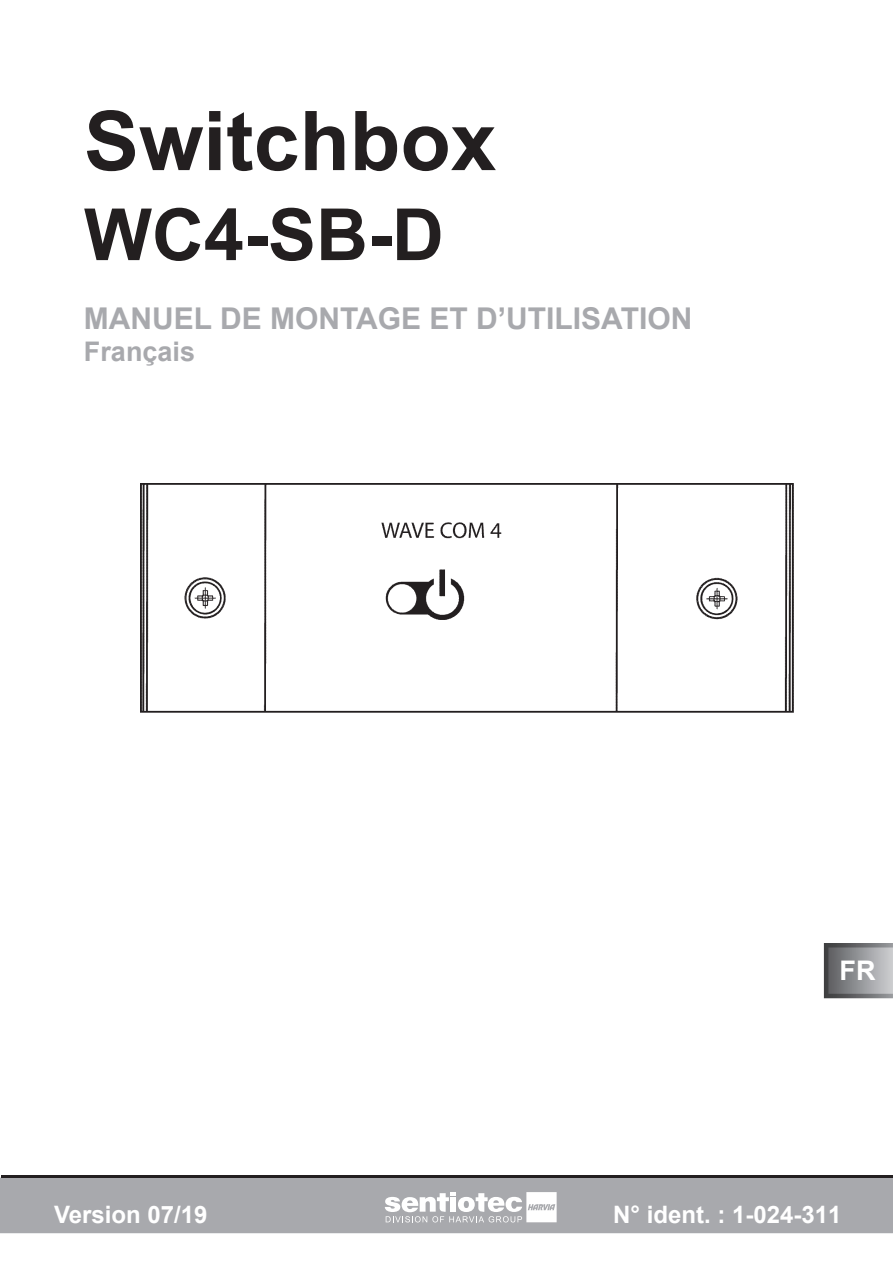
<style>
.page{position:relative;width:893px;height:1263px;background:#fff}
.page>*{position:absolute;margin:0;border:0;box-sizing:border-box;transform-origin:0 0}
.t1{font:700 82.5px "Arial";color:#231f20}
.t2{font:700 72px "Arial";color:#231f20}
.t3{font:700 30px "Arial";color:#a8a9ad}
.t4{font:700 27px "Arial";color:#a8a9ad}
.t5{font:700 27px "Arial";color:#fff}
.t6{font:700 24px "Arial";color:#fff}
</style>
<div class="page">
<img style="left:140px;top:483px;width:653px;height:230px">
<div style="left:0;top:1177px;width:893px;height:56px;background:#a8a9ad"></div>
<hr style="left:2px;top:1175px;width:891px;height:2px;background:#231f20">
<hr style="left:2px;top:1177px;width:891px;height:1px;background:#231f20">
<svg style="left:824px;top:943px;width:69px;height:55px;background:#898b8d"></svg>
<svg style="left:385px;top:1192px;width:172px;height:30px"></svg>
<h1 class="t1" style="left:84px;top:83px;width:414px">Switchbox</h1>
<h2 class="t2" style="left:84px;top:184px;width:361px">WC4-SB-D</h2>
<p class="t3" style="left:84px;top:297px;width:610px">MANUEL DE MONTAGE ET D’UTILISATION</p>
<p class="t4" style="left:84px;top:332px;width:113px">Français</p>
<p class="t5" style="left:839px;top:951px;width:37px">FR</p>
<p class="t6" style="left:54px;top:1197px;width:155px">Version 07/19</p>
<p class="t6" style="left:613px;top:1197px;width:230px">N° ident. : 1-024-311</p>
</div>
